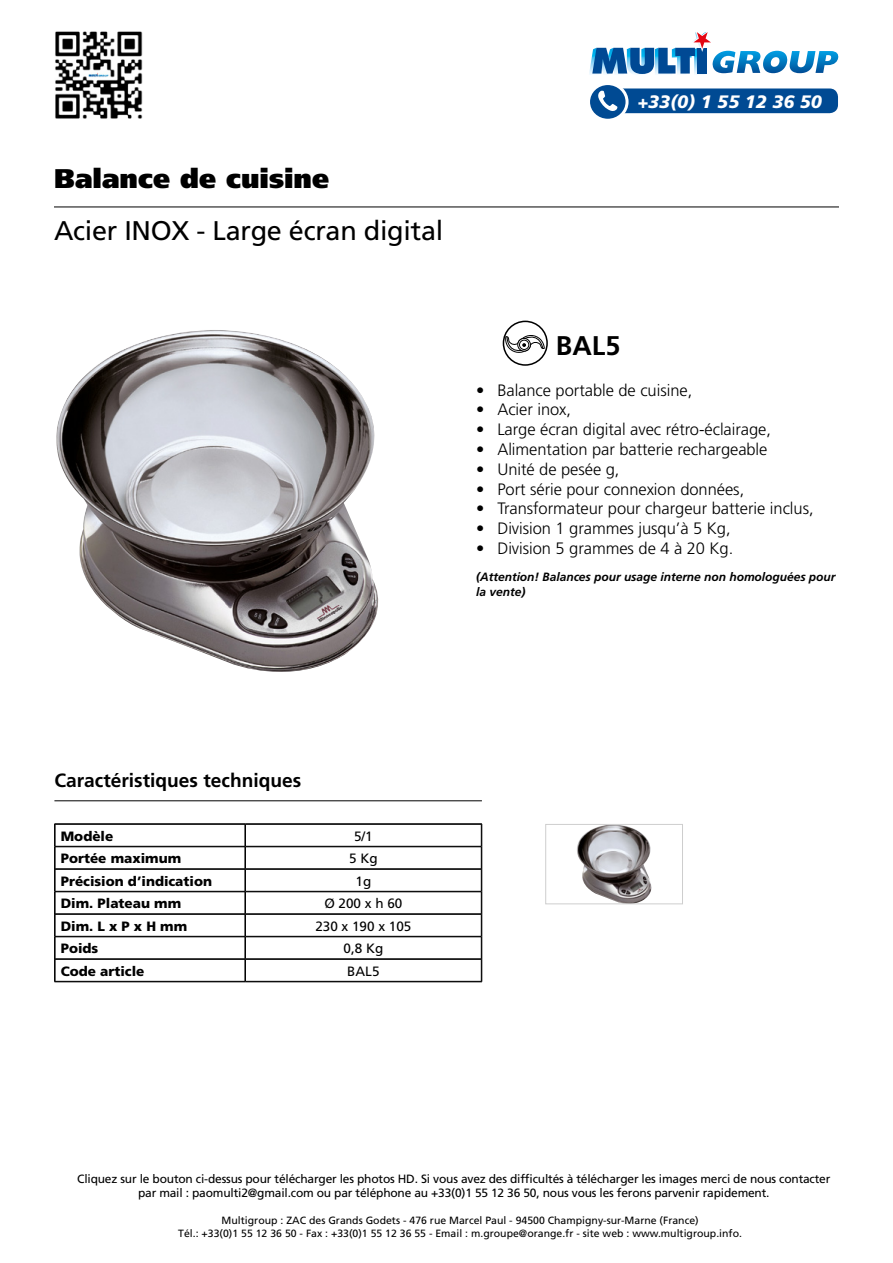
<style>
.page{position:relative;width:893px;height:1263px;background:#fff}
.page>*{position:absolute;margin:0;border:0;box-sizing:border-box;transform-origin:0 0}
.t1{font:27px "Frutiger";letter-spacing:-.01em;color:#000}
.t2{font:900 27px "Frutiger";color:#000}
.t3{font:700 27px "Frutiger";color:#000}
.t4{font:700 19.2px "Frutiger";color:#000}
.t5{font:italic 900 18px "Frutiger";color:#fff}
.t6{font:300 16.5px "Frutiger";letter-spacing:-.005em;color:#000}
.t7{font:900 13.5px "Frutiger";color:#000}
.t8{font:13.5px "Frutiger";color:#000}
.t9{font:12px/14.4px "Frutiger";letter-spacing:-.015em;color:#000;text-align:center}
.t10{font:italic 700 12px/14.4px "Frutiger";letter-spacing:-.005em;color:#000}
.t11{font:10.5px/12.6px "Frutiger";color:#000;text-align:center}
</style>
<div class="page">
<div style="left:606px;top:88px;width:232px;height:25px;background:#004a93;border-radius:9px"></div>
<svg style="left:589px;top:32px;width:250px;height:43px"></svg>
<hr style="left:54px;top:207px;width:785px;height:1px;background:#000">
<hr style="left:54px;top:800px;width:428px;height:1px;background:#000">
<hr style="left:54px;top:823px;width:191px;height:1px;background:#000">
<hr style="left:55px;top:824px;width:190px;height:1px;background:#000">
<hr style="left:245px;top:823px;width:237px;height:1px;background:#000">
<hr style="left:245px;top:824px;width:236px;height:1px;background:#000">
<hr style="left:55px;top:846px;width:190px;height:1px;background:#000">
<hr style="left:245px;top:846px;width:236px;height:1px;background:#000">
<hr style="left:55px;top:868px;width:190px;height:1px;background:#000">
<hr style="left:55px;top:869px;width:190px;height:1px;background:#000">
<hr style="left:245px;top:868px;width:236px;height:1px;background:#000">
<hr style="left:245px;top:869px;width:236px;height:1px;background:#000">
<hr style="left:55px;top:891px;width:190px;height:1px;background:#000">
<hr style="left:245px;top:891px;width:236px;height:1px;background:#000">
<hr style="left:55px;top:913px;width:190px;height:1px;background:#000">
<hr style="left:55px;top:914px;width:190px;height:1px;background:#000">
<hr style="left:245px;top:913px;width:236px;height:1px;background:#000">
<hr style="left:245px;top:914px;width:236px;height:1px;background:#000">
<hr style="left:55px;top:936px;width:190px;height:1px;background:#000">
<hr style="left:245px;top:936px;width:236px;height:1px;background:#000">
<hr style="left:55px;top:958px;width:190px;height:1px;background:#000">
<hr style="left:55px;top:959px;width:190px;height:1px;background:#000">
<svg style="left:54px;top:824px;width:2px;height:157px"></svg>
<hr style="left:245px;top:958px;width:236px;height:1px;background:#000">
<hr style="left:245px;top:959px;width:236px;height:1px;background:#000">
<svg style="left:245px;top:824px;width:1px;height:157px"></svg>
<svg style="left:481px;top:824px;width:2px;height:158px"></svg>
<hr style="left:54px;top:981px;width:191px;height:1px;background:#000">
<hr style="left:245px;top:981px;width:237px;height:1px;background:#000">
<img style="left:56px;top:330px;width:323px;height:342px">
<svg style="left:588px;top:84px;width:39px;height:36px"></svg>
<div style="left:587px;top:82px;width:42px;height:40px;border:3px solid #fff;border-radius:50%"></div>
<svg style="left:598px;top:91px;width:19px;height:20px"></svg>
<div style="left:503px;top:321px;width:45px;height:45px;border:2px solid #000;border-radius:50%"></div>
<svg style="left:505px;top:332px;width:40px;height:22px"></svg>
<img style="left:55px;top:31px;width:88px;height:88px">
<img style="left:577px;top:826px;width:75px;height:76px">
<div style="left:545px;top:824px;width:138px;height:80px;border:1px solid #cecece"></div>
<h1 class="t2" style="left:54px;top:162px;width:277px">Balance de cuisine</h1>
<h1 class="t1" style="left:54px;top:214px;width:391px">Acier INOX - Large écran digital</h1>
<p class="t5" style="left:637px;top:91px;width:186px">+33(0) 1 55 12 36 50</p>
<h1 class="t3" style="left:556px;top:329px;width:66px">BAL5</h1>
<p class="t6" style="left:476px;top:381px;width:218px">• Balance portable de cuisine,</p>
<p class="t6" style="left:476px;top:400px;width:97px">• Acier inox,</p>
<p class="t6" style="left:476px;top:420px;width:296px">• Large écran digital avec rétro-éclairage,</p>
<p class="t6" style="left:476px;top:440px;width:293px">• Alimentation par batterie rechargeable</p>
<p class="t6" style="left:476px;top:460px;width:145px">• Unité de pesée g,</p>
<p class="t6" style="left:476px;top:480px;width:270px">• Port série pour connexion données,</p>
<p class="t6" style="left:476px;top:499px;width:339px">• Transformateur pour chargeur batterie inclus,</p>
<p class="t6" style="left:476px;top:519px;width:256px">• Division 1 grammes jusqu’à 5 Kg,</p>
<p class="t6" style="left:476px;top:539px;width:259px">• Division 5 grammes de 4 à 20 Kg.</p>
<p class="t10" style="left:476px;top:570px;width:361px">(Attention! Balances pour usage interne non homologuées pour la vente)</p>
<p class="t4" style="left:54px;top:769px;width:248px">Caractéristiques techniques</p>
<p class="t7" style="left:61px;top:828px;width:54px">Modèle</p>
<p class="t8" style="left:354px;top:828px;width:20px">5/1</p>
<p class="t7" style="left:61px;top:850px;width:122px">Portée maximum</p>
<p class="t8" style="left:349px;top:850px;width:30px">5 Kg</p>
<p class="t7" style="left:61px;top:873px;width:153px">Précision d’indication</p>
<p class="t8" style="left:355px;top:873px;width:17px">1g</p>
<p class="t7" style="left:61px;top:895px;width:122px">Dim. Plateau mm</p>
<p class="t8" style="left:324px;top:895px;width:80px">Ø 200 x h 60</p>
<p class="t7" style="left:61px;top:918px;width:128px">Dim. L x P x H mm</p>
<p class="t8" style="left:315px;top:918px;width:98px">230 x 190 x 105</p>
<p class="t7" style="left:61px;top:940px;width:39px">Poids</p>
<p class="t8" style="left:343px;top:940px;width:41px">0,8 Kg</p>
<p class="t7" style="left:61px;top:963px;width:85px">Code article</p>
<p class="t8" style="left:347px;top:963px;width:34px">BAL5</p>
<p class="t9" style="left:77px;top:1171px;width:755px">Cliquez sur le bouton ci-dessus pour télécharger les photos HD. Si vous avez des difficultés à télécharger les images merci de nous contacter par mail : paomulti2@gmail.com ou par téléphone au +33(0)1 55 12 36 50, nous vous les ferons parvenir rapidement.</p>
<p class="t11" style="left:178px;top:1214px;width:565px">Multigroup : ZAC des Grands Godets - 476 rue Marcel Paul - 94500 Champigny-sur-Marne (France)<br>Tél.: +33(0)1 55 12 36 50 - Fax : +33(0)1 55 12 36 55 - Email : m.groupe@orange.fr - site web : www.multigroup.info.</p>
</div>
